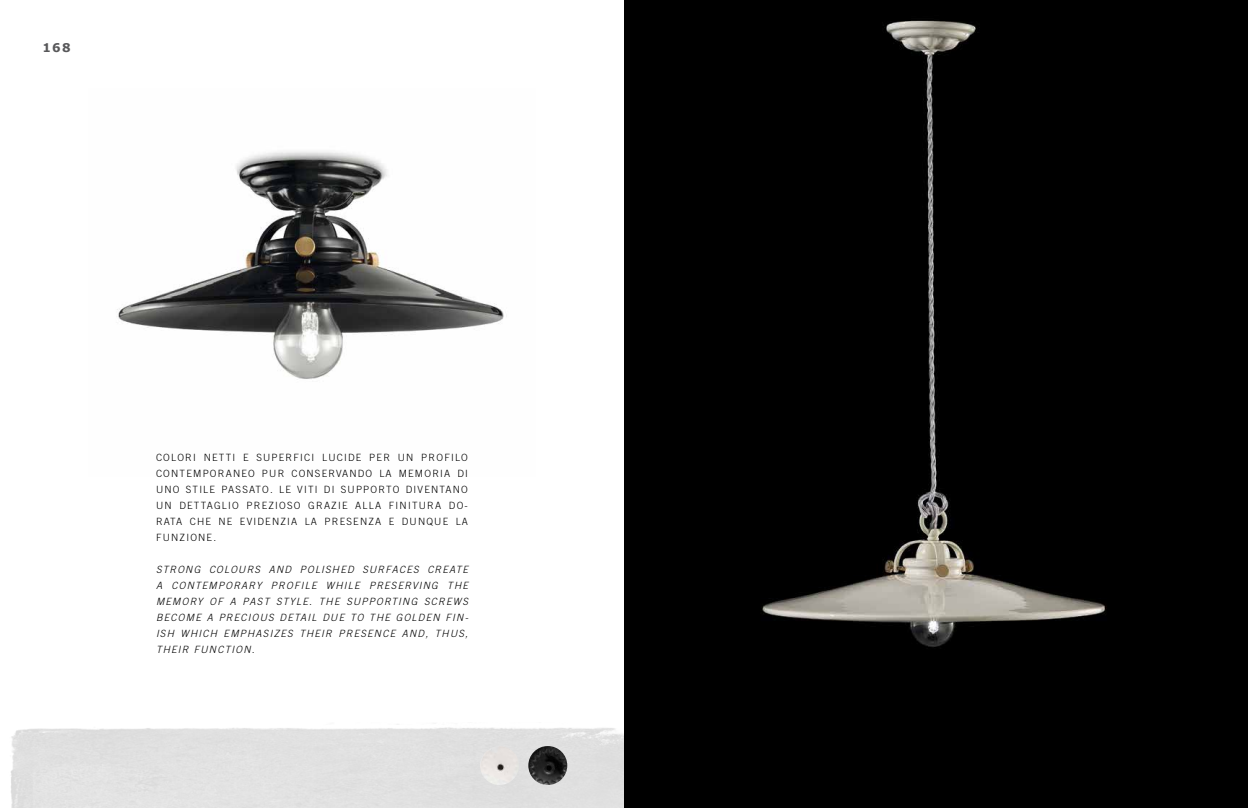
<style>
.page{position:relative;width:1248px;height:808px;background:#fff}
.page>*{position:absolute;margin:0;border:0;box-sizing:border-box;transform-origin:0 0}
.t1{font:700 12px "Verdana";color:#58585a}
.t2{font:italic 300 10px/16px "Trade Gothic LT Std";letter-spacing:.12em;color:#000;text-align:justify}
.t3{font:300 10px/16px "Trade Gothic LT Std";letter-spacing:.12em;color:#000;text-align:justify}
</style>
<div class="page">
<img style="left:117px;top:151px;width:387px;height:228px">
<div style="left:624px;top:0;width:623px;height:808px;background:#000"></div>
<img style="left:528px;top:746px;width:39px;height:39px;border-radius:19px">
<img style="left:480px;top:746px;width:39px;height:39px;border-radius:19px">
<p class="t1" style="left:43px;top:40px;width:29px">168</p>
<p class="t3" style="left:156px;top:449px;width:313px">COLORI NETTI E SUPERFICI LUCIDE PER UN PROFILO CONTEMPORANEO PUR CONSERVANDO LA MEMORIA DI UNO STILE PASSATO. LE VITI DI SUPPORTO DIVENTANO UN DETTAGLIO PREZIOSO GRAZIE ALLA FINITURA DO-RATA CHE NE EVIDENZIA LA PRESENZA E DUNQUE LA FUNZIONE.</p>
<p class="t2" style="left:156px;top:561px;width:314px">STRONG COLOURS AND POLISHED SURFACES CREATE A CONTEMPORARY PROFILE WHILE PRESERVING THE MEMORY OF A PAST STYLE. THE SUPPORTING SCREWS BECOME A PRECIOUS DETAIL DUE TO THE GOLDEN FIN-ISH WHICH EMPHASIZES THEIR PRESENCE AND, THUS, THEIR FUNCTION.</p>
</div>
